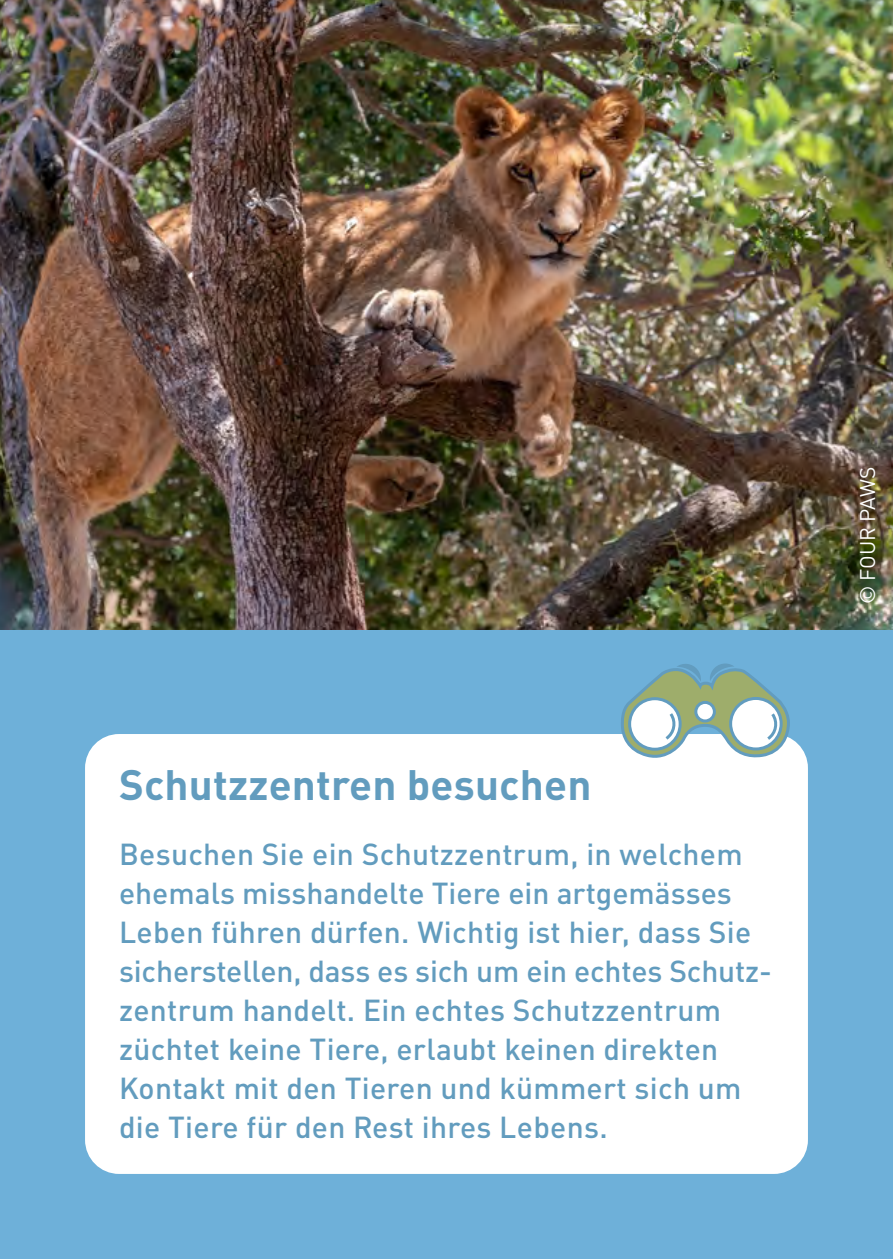
<style>
.page{position:relative;width:893px;height:1259px;background:#6eb0d9}
.page>*{position:absolute;margin:0;border:0;box-sizing:border-box;transform-origin:0 0}
.Headline{font:700 42px "DIN Pro";letter-spacing:.005em;color:#629cbe}
.Fliesstext{font:500 30px/39px "DIN Pro";letter-spacing:.01em;color:#629cbe}
.t1{font:21px "DIN Pro";letter-spacing:-.005em;color:#fff}
</style>
<div class="page">
<div style="left:85px;top:734px;width:723px;height:440px;background:#fff;border-radius:34px"></div>
<img style="left:0;top:0;width:893px;height:629px">
<img style="left:619px;top:456px;width:172px;height:283px">
<svg style="left:622px;top:661px;width:167px;height:97px"></svg>
<p class="Headline" style="left:119px;top:752px;width:474px">Schutzzentren besuchen</p>
<p class="Fliesstext" style="left:119px;top:832px;width:634px">Besuchen Sie ein Schutzzentrum, in welchem ehemals misshandelte Tiere ein artgemässes<br>Leben führen dürfen. Wichtig ist hier, dass Sie</p>
<p class="Fliesstext" style="left:119px;top:949px;width:654px">sicherstellen, dass es sich um ein echtes Schutz-</p>
<p class="Fliesstext" style="left:119px;top:988px;width:624px">zentrum handelt. Ein echtes Schutzzentrum züchtet keine Tiere, erlaubt keinen direkten Kontakt mit den Tieren und kümmert sich um die Tiere für den Rest ihres Lebens.</p>
<p class="t1" style="left:851px;top:604px;width:139px;rotate:-90deg">© FOUR PAWS</p>
</div>
